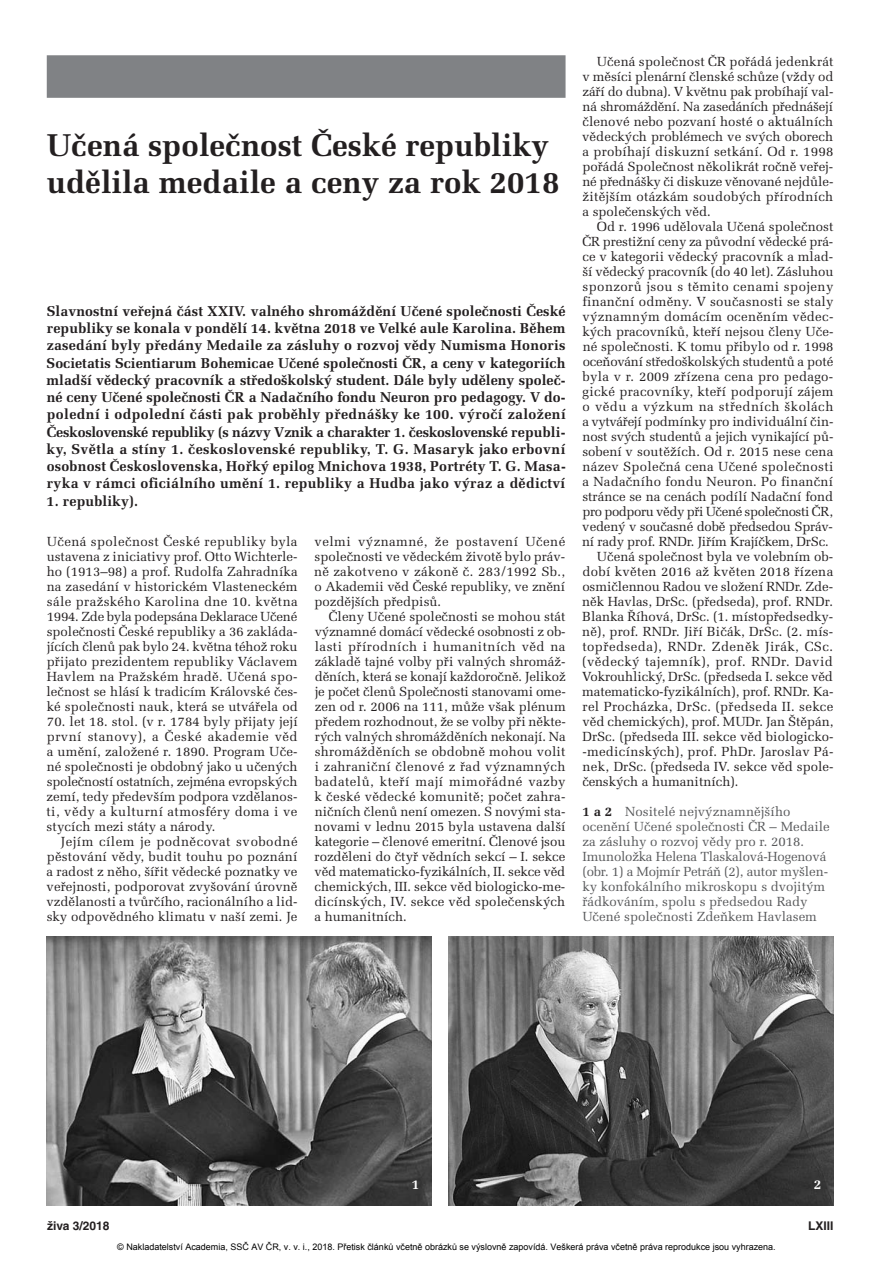
<style>
.page{position:relative;width:893px;height:1263px;background:#fff}
.page>*{position:absolute;margin:0;border:0;box-sizing:border-box;transform-origin:0 0}
.t1{font:700 31.5px/37.5px "Melior CE";color:#231f20}
.t2{font:700 14.25px/17.2px "Melior CE";letter-spacing:.02em;color:#231f20;text-align:justify}
.t3{font:700 13.5px "Melior CE";color:#fff}
.t4{font:13.2px/15px "Melior CE";color:#231f20;text-align:justify}
.t5{font:13.2px/15px "Melior CE";color:#57585a}
.t6{font:13.2px "Melior CE";letter-spacing:.02em;color:#231f20}
.t7{font:13.2px "Melior CE";letter-spacing:.035em;color:#231f20}
.t8{font:13.2px "Melior CE";letter-spacing:-.03em;color:#231f20}
.t9{font:13.2px "Melior CE";letter-spacing:.03em;color:#231f20}
.t10{font:700 12px "Helvetica CE";color:#231f20}
.t11{font:9px "Arial";color:#000}
.s1{font-weight:700;color:#231f20}
</style>
<div class="page">
<div style="left:47px;top:55px;width:519px;height:43px;background:#808285"></div>
<img style="left:449px;top:936px;width:384px;height:269px">
<img style="left:47px;top:936px;width:385px;height:269px">
<h1 class="t1" style="left:47px;top:130px;width:514px">Učená společnost České republiky udělila medaile a ceny za rok 2018</h1>
<p class="t2" style="left:47px;top:304px;width:521px">Slavnostní veřejná část XXIV. valného shromáždění Učené společnosti České republiky se konala v pondělí 14. května 2018 ve Velké aule Karolina. Během zasedání byly předány Medaile za zásluhy o rozvoj vědy Numisma Honoris Societatis Scientiarum Bohemicae Učené společnosti ČR, a ceny v kategoriích mladší vědecký pracovník a středoškolský student. Dále byly uděleny společ&shy;né ceny Učené společnosti ČR a Nadačního fondu Neuron pro pedagogy. V do - polední i odpolední části pak proběhly přednášky ke 100. výročí založení Československé republiky (s názvy Vznik a charakter 1. československé republi&shy;ky, Světla a stíny 1. československé republiky, T. G. Masaryk jako erbovní osobnost Československa, Hořký epilog Mnichova 1938, Portréty T. G. Masa&shy;ryka v rámci oficiálního umění 1. republiky a Hudba jako výraz a dědictví</p>
<p class="t2" style="left:47px;top:494px;width:93px">1. republiky).</p>
<p class="t4" style="left:47px;top:536px;width:253px">Učená společnost České republiky byla ustavena z iniciativy prof. Otto Wichterle&shy;ho (1913–98) a prof. Rudolfa Zahradníka na zasedání v historickém Vlasteneckém sále pražského Karolina dne 10. května 1994. Zde byla podepsána Deklarace Učené společnosti České republiky a 36 zakláda&shy;jících členů pak bylo 24. května téhož roku přijato prezidentem republiky Václavem Havlem na Pražském hradě. Učená spo&shy;lečnost se hlásí k tradicím Královské čes&shy;ké společnosti nauk, která se utvářela od</p>
<p class="t4" style="left:47px;top:716px;width:253px">70. let 18. stol. (v r. 1784 byly přijaty její první stanovy), a České akademie věd a umění, založené r. 1890. Program Uče&shy;né společnosti je obdobný jako u učených společností ostatních, zejména evropských zemí, tedy především podpora vzdělanos&shy;ti, vědy a kulturní atmosféry doma i ve stycích mezi státy a národy.</p>
<p class="t4" style="left:47px;top:836px;width:253px;text-indent:14px">Jejím cílem je podněcovat svobodné pěstování vědy, budit touhu po poznání a radost z něho, šířit vědecké poznatky ve veřejnosti, podporovat zvyšování úrovně vzdělanosti a tvůrčího, racionálního a lid&shy;sky odpovědného klimatu v naší zemi. Je</p>
<p class="t4" style="left:314px;top:536px;width:253px">velmi významné, že postavení Učené společnosti ve vědeckém životě bylo práv&shy;ně zakotveno v zákoně č. 283/1992 Sb., o Akademii věd České republiky, ve znění pozdějších předpisů.</p>
<p class="t4" style="left:314px;top:611px;width:253px;text-indent:14px">Členy Učené společnosti se mohou stát významné domácí vědecké osobnosti z ob - lasti přírodních i humanitních věd na základě tajné volby při valných shromáž&shy;děních, která se konají každoročně. Jelikož je počet členů Společnosti stanovami ome&shy;zen od r. 2006 na 111, může však plénum předem rozhodnout, že se volby při někte&shy;rých valných shromážděních nekonají. Na shromážděních se obdobně mohou volit i zahraniční členové z řad významných badatelů, kteří mají mimořádné vazby k české vědecké komunitě; počet zahra&shy;ničních členů není omezen. S novými sta&shy;novami v lednu 2015 byla ustavena další kategorie – členové emeritní. Členové jsou rozděleni do čtyř vědních sekcí – I. sekce věd matematicko-fyzikálních, II. sekce věd chemických, III. sekce věd biologicko-me - dicínských, IV. sekce věd společenských a humanitních.</p>
<p class="t4" style="left:582px;top:56px;width:253px;text-indent:14px">Učená společnost ČR pořádá jedenkrát v měsíci plenární členské schůze (vždy od září do dubna). V květnu pak probíhají val&shy;ná shromáždění. Na zasedáních přednášejí členové nebo pozvaní hosté o aktuálních vědeckých problémech ve svých oborech a probíhají diskuzní setkání. Od r. 1998 pořádá Společnost několikrát ročně veřej&shy;né přednášky či diskuze věnované nejdůle - žitějším otázkám soudobých přírodních a společenských věd.</p>
<p class="t4" style="left:597px;top:221px;width:238px">Od r. 1996 udělovala Učená společnost</p>
<p class="t4" style="left:583px;top:236px;width:252px">ČR prestižní ceny za původní vědecké prá-</p>
<p class="t4" style="left:582px;top:251px;width:252px">ce v kategorii vědecký pracovník a mlad-</p>
<p class="t4" style="left:582px;top:266px;width:252px">ší vědecký pracovník (do 40 let). Zásluhou</p>
<p class="t9" style="left:582px;top:282px;width:252px">sponzorů jsou s těmito cenami spojeny</p>
<p class="t4" style="left:582px;top:296px;width:252px">finanční odměny. V současnosti se staly</p>
<p class="t6" style="left:583px;top:312px;width:252px">významným domácím oceněním vědec-</p>
<p class="t4" style="left:583px;top:326px;width:252px">kých pracovníků, kteří nejsou členy Uče-</p>
<p class="t4" style="left:583px;top:341px;width:252px">né společnosti. K tomu přibylo od r. 1998</p>
<p class="t4" style="left:583px;top:356px;width:252px">oceňování středoškolských studentů a poté</p>
<p class="t6" style="left:582px;top:372px;width:252px">byla v r. 2009 zřízena cena pro pedago -</p>
<p class="t6" style="left:583px;top:387px;width:252px">gické pracovníky, kteří podporují zájem</p>
<p class="t7" style="left:583px;top:402px;width:252px">o vědu a výzkum na středních školách</p>
<p class="t4" style="left:582px;top:416px;width:252px">a vytvářejí podmínky pro individuální čin-</p>
<p class="t4" style="left:582px;top:431px;width:252px">nost svých studentů a jejich vynikající pů -</p>
<p class="t4" style="left:582px;top:446px;width:252px">sobení v soutěžích. Od r. 2015 nese cena</p>
<p class="t6" style="left:582px;top:462px;width:252px">název Společná cena Učené společnosti</p>
<p class="t4" style="left:582px;top:476px;width:252px">a Nadačního fondu Neuron. Po finanční</p>
<p class="t4" style="left:582px;top:491px;width:252px">stránce se na cenách podílí Nadační fond</p>
<p class="t8" style="left:582px;top:507px;width:252px">pro podporu vědy při Učené společnosti ČR,</p>
<p class="t4" style="left:582px;top:521px;width:252px">vedený v současné době předsedou Správ-</p>
<p class="t4" style="left:582px;top:536px;width:248px">ní rady prof. RNDr. Jiřím Krajíčkem, DrSc.</p>
<p class="t4" style="left:597px;top:551px;width:238px">Učená společnost byla ve volebním ob -</p>
<p class="t6" style="left:582px;top:567px;width:252px">dobí květen 2016 až květen 2018 řízena</p>
<p class="t4" style="left:582px;top:581px;width:252px">osmičlennou Radou ve složení RNDr. Zde-</p>
<p class="t4" style="left:582px;top:596px;width:252px">něk Havlas, DrSc. (předseda), prof. RNDr.</p>
<p class="t4" style="left:582px;top:611px;width:252px">Blanka Říhová, DrSc. (1. místopředsedky-</p>
<p class="t4" style="left:582px;top:626px;width:252px">ně), prof. RNDr. Jiří Bičák, DrSc. (2. mís -</p>
<p class="t7" style="left:582px;top:642px;width:252px">topředseda), RNDr. Zdeněk Jirák, CSc.</p>
<p class="t7" style="left:582px;top:657px;width:252px">(vědecký tajemník), prof. RNDr. David</p>
<p class="t4" style="left:582px;top:671px;width:252px">Vokrouhlický, DrSc. (předseda I. sekce věd</p>
<p class="t4" style="left:582px;top:686px;width:253px">matematicko-fyzikálních), prof. RNDr. Ka -</p>
<p class="t6" style="left:583px;top:702px;width:252px">rel Procházka, DrSc. (předseda II. sekce</p>
<p class="t4" style="left:583px;top:716px;width:252px">věd chemických), prof. MUDr. Jan Štěpán,</p>
<p class="t4" style="left:582px;top:731px;width:252px">DrSc. (předseda III. sekce věd biologicko-</p>
<p class="t6" style="left:582px;top:747px;width:252px">-medicínských), prof. PhDr. Jaroslav Pá -</p>
<p class="t4" style="left:583px;top:761px;width:252px">nek, DrSc. (předseda IV. sekce věd spole-</p>
<p class="t4" style="left:583px;top:776px;width:158px">čenských a humanitních).</p>
<p class="t5" style="left:582px;top:806px;width:249px"><span class="s1">1 a 2</span> Nositelé nejvýznamnějšího ocenění Učené společnosti ČR – Medaile za zásluhy o rozvoj vědy pro r. 2018.<br>Imunoložka Helena Tlaskalová-Hogenová (obr. 1) a Mojmír Petráň (2), autor myšlen&shy;ky konfokálního mikroskopu s dvojitým řádkováním, spolu s předsedou Rady Učené společnosti Zdeňkem Havlasem</p>
<p class="t3" style="left:412px;top:1180px;width:9px">1</p>
<p class="t3" style="left:814px;top:1180px;width:9px">2</p>
<p class="t10" style="left:47px;top:1221px;width:64px">živa 3/2018</p>
<p class="t10" style="left:808px;top:1221px;width:27px">LXIII</p>
<p class="t11" style="left:117px;top:1241px;width:660px">© Nakladatelství Academia, SSČ AV ČR, v. v. i., 2018. Přetisk článků včetně obrázků se výslovně zapovídá. Veškerá práva včetně práva reprodukce jsou vyhrazena.</p>
</div>
